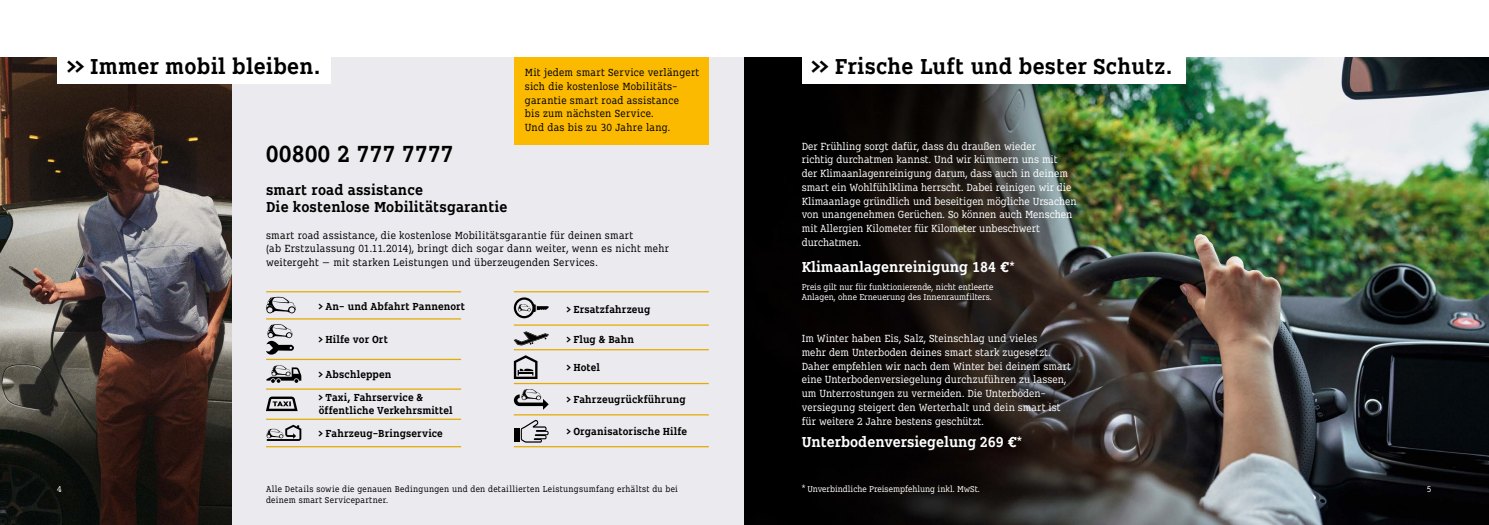
<style>
.page{position:relative;width:1489px;height:525px;background:#fff}
.page>*{position:absolute;margin:0;border:0;box-sizing:border-box;transform-origin:0 0}
.t1{font:700 24.25px "FO Rsmart Next";color:#000}
.t2{font:700 22.5px "FO Rsmart Next";letter-spacing:.01em;color:#000}
.t3{font:700 15px "FO Rsmart Next";color:#fff}
.t4{font:700 15px/17.5px "FO Rsmart Next";letter-spacing:.01em;color:#000}
.t5{font:10.62px/13.8px "FO Rsmart Next";color:#fff}
.t6{font:10.62px/13.8px "FO Rsmart Next";letter-spacing:.025em;color:#000}
.t7{font:700 10.62px/12.5px "FO Rsmart Next";letter-spacing:.01em;color:#000}
.t8{font:8.75px/10px "FO Rsmart Next";color:#fff}
.t9{font:8.75px/10.5px "FO Rsmart Next";letter-spacing:.035em;color:#000}
.s1{font-size:11.25px}
</style>
<div class="page">
<div style="left:0;top:57px;width:1488px;height:467px;background:#eaeaef"></div>
<img style="left:1168px;top:57px;width:320px;height:467px">
<img style="left:744px;top:57px;width:424px;height:467px">
<img style="left:0;top:57px;width:231px;height:467px">
<div style="left:57px;top:0;width:274px;height:83px;background:#fff"></div>
<div style="left:801px;top:0;width:384px;height:83px;background:#fff"></div>
<svg style="left:266px;top:296px;width:30px;height:17px"></svg>
<svg style="left:266px;top:324px;width:28px;height:30px"></svg>
<svg style="left:266px;top:365px;width:35px;height:17px"></svg>
<svg style="left:266px;top:396px;width:31px;height:15px"></svg>
<svg style="left:266px;top:424px;width:35px;height:16px"></svg>
<svg style="left:514px;top:297px;width:34px;height:21px"></svg>
<svg style="left:514px;top:331px;width:35px;height:14px"></svg>
<svg style="left:514px;top:355px;width:23px;height:24px"></svg>
<svg style="left:514px;top:389px;width:34px;height:20px"></svg>
<svg style="left:521px;top:420px;width:27px;height:22px"></svg>
<div style="left:514px;top:428px;width:5px;height:14px;background:#000"></div>
<hr style="left:266px;top:291px;width:195px;height:1px;background:#fbba00">
<hr style="left:514px;top:291px;width:194px;height:1px;background:#fbba00">
<hr style="left:266px;top:318px;width:195px;height:1px;background:#fbba00">
<hr style="left:266px;top:358px;width:195px;height:2px;background:#fbba00">
<hr style="left:266px;top:388px;width:195px;height:1px;background:#fbba00">
<hr style="left:266px;top:418px;width:195px;height:1px;background:#fbba00">
<hr style="left:266px;top:446px;width:195px;height:1px;background:#fbba00">
<hr style="left:514px;top:446px;width:194px;height:1px;background:#fbba00">
<hr style="left:514px;top:414px;width:194px;height:1px;background:#fbba00">
<hr style="left:514px;top:382px;width:194px;height:2px;background:#fbba00">
<hr style="left:514px;top:349px;width:194px;height:1px;background:#fbba00">
<hr style="left:514px;top:324px;width:194px;height:1px;background:#fbba00">
<div style="left:514px;top:57px;width:194px;height:87px;background:#fbba00"></div>
<h2 class="t2" style="left:67px;top:51px;width:254px">» Immer mobil bleiben.</h2>
<h2 class="t2" style="left:811px;top:51px;width:362px">» Frische Luft und bester Schutz.</h2>
<p class="t6" style="left:525px;top:65px;width:176px">Mit jedem smart Service verlängert sich die kostenlose Mobilitäts&shy;garantie smart road assistance<br>bis zum nächsten Service.<br>Und das bis zu 30 Jahre lang.</p>
<h1 class="t1" style="left:266px;top:138px;width:189px">00800 2 777 7777</h1>
<h3 class="t4" style="left:266px;top:181px;width:243px">smart road assistance<br>Die kostenlose Mobilitätsgarantie</h3>
<p class="t6" style="left:266px;top:228px;width:404px">smart road assistance, die kostenlose Mobilitätsgarantie für deinen smart<br>(ab Erstzulassung 01.11.2014), bringt dich sogar dann weiter, wenn es nicht mehr weitergeht – mit starken Leistungen und überzeugenden Services.</p>
<p class="t7" style="left:319px;top:299px;width:148px">&gt; An- und Abfahrt Pannenort</p>
<p class="t7" style="left:566px;top:302px;width:85px">&gt; Ersatzfahrzeug</p>
<p class="t7" style="left:319px;top:332px;width:71px">&gt; Hilfe vor Ort</p>
<p class="t7" style="left:566px;top:332px;width:69px">&gt; Flug &amp; Bahn</p>
<p class="t7" style="left:566px;top:360px;width:35px">&gt; Hotel</p>
<p class="t7" style="left:566px;top:393px;width:120px">&gt; Fahrzeugrückführung</p>
<p class="t7" style="left:319px;top:426px;width:126px">&gt; Fahrzeug-Bringservice</p>
<p class="t7" style="left:566px;top:424px;width:122px">&gt; Organisatorische Hilfe</p>
<p class="t7" style="left:319px;top:368px;width:74px">&gt; Abschleppen</p>
<p class="t7" style="left:319px;top:391px;width:135px">&gt; Taxi, Fahrservice &amp; öffentliche Verkehrsmittel</p>
<p class="t5" style="left:801px;top:139px;width:276px">Der Frühling sorgt dafür, dass du draußen wieder<br>richtig durchatmen kannst. Und wir kümmern uns mit<br>der Klimaanlagenreinigung darum, dass auch in deinem smart ein Wohlfühlklima herrscht. Dabei reinigen wir die Klimaanlage gründlich und beseitigen mögliche Ursachen von unangenehmen Gerüchen. So können auch Menschen mit Allergien Kilometer für Kilometer unbeschwert durchatmen.</p>
<h3 class="t3" style="left:801px;top:257px;width:214px">Klimaanlagenreinigung 184 €<span class="s1">*</span></h3>
<p class="t8" style="left:801px;top:281px;width:193px">Preis gilt nur für funktionierende, nicht entleerte<br>Anlagen, ohne Erneuerung des Innenraumfilters.</p>
<p class="t5" style="left:801px;top:331px;width:271px">Im Winter haben Eis, Salz, Steinschlag und vieles<br>mehr dem Unterboden deines smart stark zugesetzt.<br>Daher empfehlen wir nach dem Winter bei deinem smart eine Unterbodenversiegelung durchzuführen zu lassen, um Unterrostungen zu vermeiden. Die Unterboden&shy;versiegung steigert den Werterhalt und dein smart ist für weitere 2 Jahre bestens geschützt.</p>
<h3 class="t3" style="left:801px;top:432px;width:222px">Unterbodenversiegelung 269 €<span class="s1">*</span></h3>
<p class="t8" style="left:801px;top:484px;width:180px">* Unverbindliche Preisempfehlung inkl. MwSt.</p>
<p class="t9" style="left:266px;top:483px;width:413px">Alle Details sowie die genauen Bedingungen und den detaillierten Leistungsumfang erhältst du bei deinem smart Servicepartner.</p>
<p class="t8" style="left:57px;top:483px;width:6px">4</p>
<p class="t8" style="left:1426px;top:483px;width:6px">5</p>
</div>
